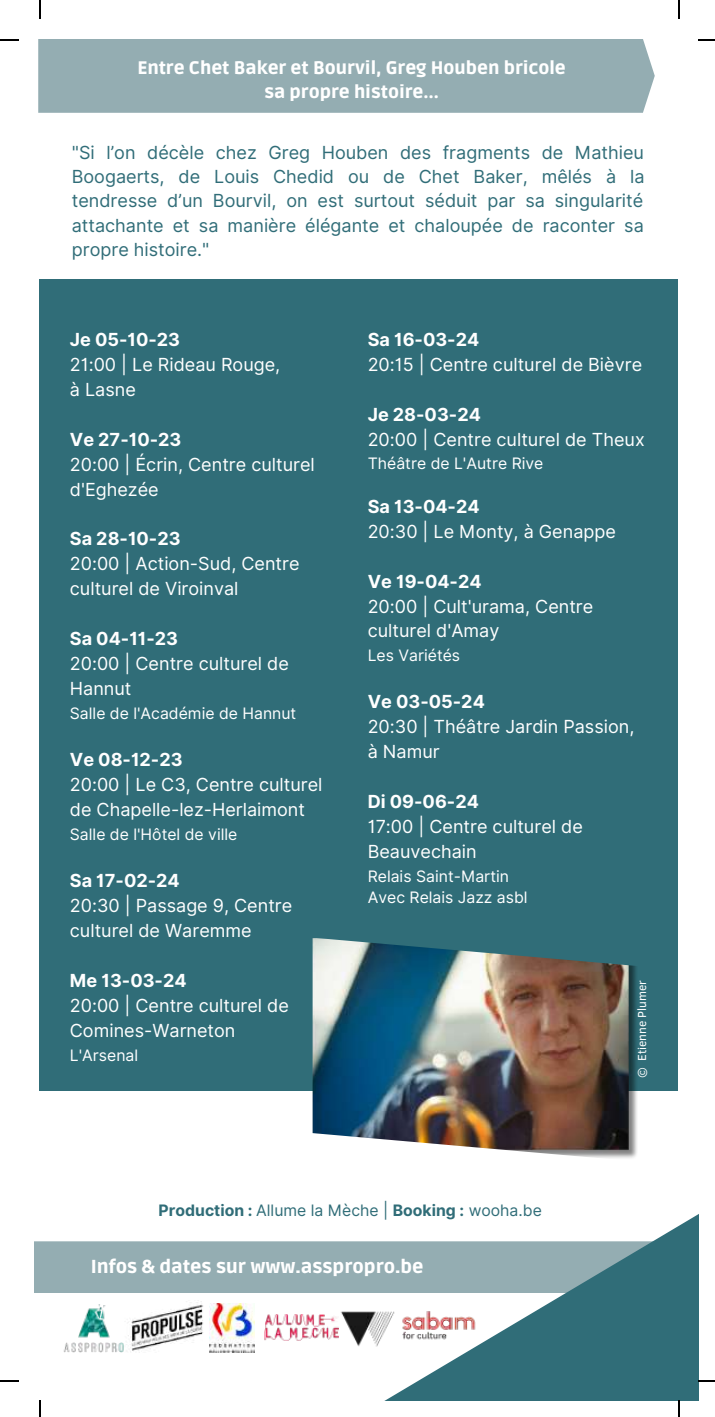
<style>
.page{position:relative;width:715px;height:1417px;background:#fff}
.page>*{position:absolute;margin:0;border:0;box-sizing:border-box;transform-origin:0 0}
.t1{font:900 18.68px "Ruda";color:#fff}
.t2{font:18px/25px "Inter";color:#fff}
.t3{font:18px/24.1px "Inter";color:#306d78;text-align:justify}
.t4{font:700 18px "Inter";color:#fff}
.t5{font:900 18px/24.1px "Ruda";color:#fff;text-align:center}
.t6{font:15.75px/20.9px "Inter";color:#fff}
.t7{font:15.75px "Inter";color:#306d78}
.t8{font:11.92px "Clear Sans";color:#fff}
.s1{font-family:"Noto Sans";font-weight:700}
.s2{font-weight:700}
</style>
<div class="page">
<img style="left:224px;top:1303px;width:31px;height:49px">
<img style="left:34px;top:1292px;width:126px;height:61px">
<div style="left:34px;top:1241px;width:307px;height:51px;background:#94adb2"></div>
<svg style="left:341px;top:1215px;width:356px;height:185px;fill:#306d78"></svg>
<div style="left:38px;top:39px;width:616px;height:74px;background:#94adb2"></div>
<div style="left:39px;top:279px;width:638px;height:811px;background:#306d78"></div>
<img style="left:107px;top:1300px;width:117px;height:53px">
<img style="left:312px;top:938px;width:326px;height:220px">
<img style="left:331px;top:1291px;width:72px;height:72px">
<img style="left:264px;top:1314px;width:74px;height:26px">
<img style="left:384px;top:1299px;width:108px;height:57px">
<svg style="left:39px;top:0;width:2px;height:19px"></svg>
<svg style="left:0;top:39px;width:19px;height:2px"></svg>
<svg style="left:678px;top:0;width:1px;height:19px"></svg>
<svg style="left:698px;top:39px;width:16px;height:2px"></svg>
<svg style="left:39px;top:1400px;width:2px;height:16px"></svg>
<svg style="left:0;top:1380px;width:19px;height:1px"></svg>
<svg style="left:677px;top:1400px;width:2px;height:16px"></svg>
<svg style="left:697px;top:1380px;width:17px;height:1px"></svg>
<p class="t5" style="left:137px;top:56px;width:430px">Entre Chet Baker et Bourvil, Greg Houben bricole sa propre histoire<span class="s1">…</span></p>
<p class="t3" style="left:72px;top:141px;width:574px">"Si l’on décèle chez Greg Houben des fragments de Mathieu Boogaerts, de Louis Chedid ou de Chet Baker, mêlés à la tendresse d’un Bourvil, on est surtout séduit par sa singularité attachante et sa manière élégante et chaloupée de raconter sa propre histoire."</p>
<p class="t4" style="left:70px;top:328px;width:112px">Je 05-10-23</p>
<p class="t2" style="left:70px;top:352px;width:212px">21:00 | Le Rideau Rouge, à Lasne</p>
<p class="t4" style="left:70px;top:428px;width:113px">Ve 27-10-23</p>
<p class="t2" style="left:70px;top:451px;width:246px">20:00 | Écrin, Centre culturel d'Eghezée</p>
<p class="t4" style="left:70px;top:528px;width:112px">Sa 28-10-23</p>
<p class="t2" style="left:70px;top:551px;width:231px">20:00 | Action-Sud, Centre culturel de Viroinval</p>
<p class="t4" style="left:70px;top:628px;width:110px">Sa 04-11-23</p>
<p class="t2" style="left:70px;top:651px;width:220px">20:00 | Centre culturel de<br>Hannut</p>
<p class="t6" style="left:70px;top:702px;width:228px">Salle de l'Académie de Hannut</p>
<p class="t4" style="left:70px;top:749px;width:114px">Ve 08-12-23</p>
<p class="t2" style="left:70px;top:772px;width:254px">20:00 | Le C3, Centre culturel de Chapelle-lez-Herlaimont</p>
<p class="t6" style="left:70px;top:823px;width:169px">Salle de l'Hôtel de ville</p>
<p class="t4" style="left:70px;top:869px;width:111px">Sa 17-02-24</p>
<p class="t2" style="left:70px;top:893px;width:224px">20:30 | Passage 9, Centre culturel de Waremme</p>
<p class="t4" style="left:70px;top:969px;width:118px">Me 13-03-24</p>
<p class="t2" style="left:70px;top:993px;width:220px">20:00 | Centre culturel de<br>Comines-Warneton</p>
<p class="t6" style="left:70px;top:1044px;width:70px">L'Arsenal</p>
<p class="t4" style="left:367px;top:328px;width:113px">Sa 16-03-24</p>
<p class="t2" style="left:367px;top:352px;width:276px">20:15 | Centre culturel de Bièvre</p>
<p class="t4" style="left:367px;top:403px;width:115px">Je 28-03-24</p>
<p class="t2" style="left:367px;top:426px;width:278px">20:00 | Centre culturel de Theux</p>
<p class="t6" style="left:367px;top:453px;width:177px">Théâtre de L'Autre Rive</p>
<p class="t4" style="left:367px;top:495px;width:113px">Sa 13-04-24</p>
<p class="t2" style="left:367px;top:518px;width:250px">20:30 | Le Monty, à Genappe</p>
<p class="t4" style="left:367px;top:570px;width:115px">Ve 19-04-24</p>
<p class="t2" style="left:367px;top:593px;width:227px">20:00 | Cult'urama, Centre culturel d'Amay</p>
<p class="t6" style="left:367px;top:645px;width:94px">Les Variétés</p>
<p class="t4" style="left:367px;top:691px;width:119px">Ve 03-05-24</p>
<p class="t2" style="left:367px;top:714px;width:268px">20:30 | Théâtre Jardin Passion, à Namur</p>
<p class="t4" style="left:367px;top:791px;width:113px">Di 09-06-24</p>
<p class="t2" style="left:367px;top:814px;width:216px">17:00 | Centre culturel de<br>Beauvechain</p>
<p class="t6" style="left:367px;top:865px;width:161px">Relais Saint-Martin<br>Avec Relais Jazz asbl</p>
<p class="t8" style="left:633px;top:1078px;width:100px;rotate:-90deg">© Etienne Plumer</p>
<p class="t7" style="left:158px;top:1200px;width:385px"><span class="s2">Production :</span> Allume la Mèche | <span class="s2">Booking :</span> wooha.be</p>
<p class="t1" style="left:91px;top:1256px;width:334px">Infos &amp; dates sur www.asspropro.be</p>
</div>
